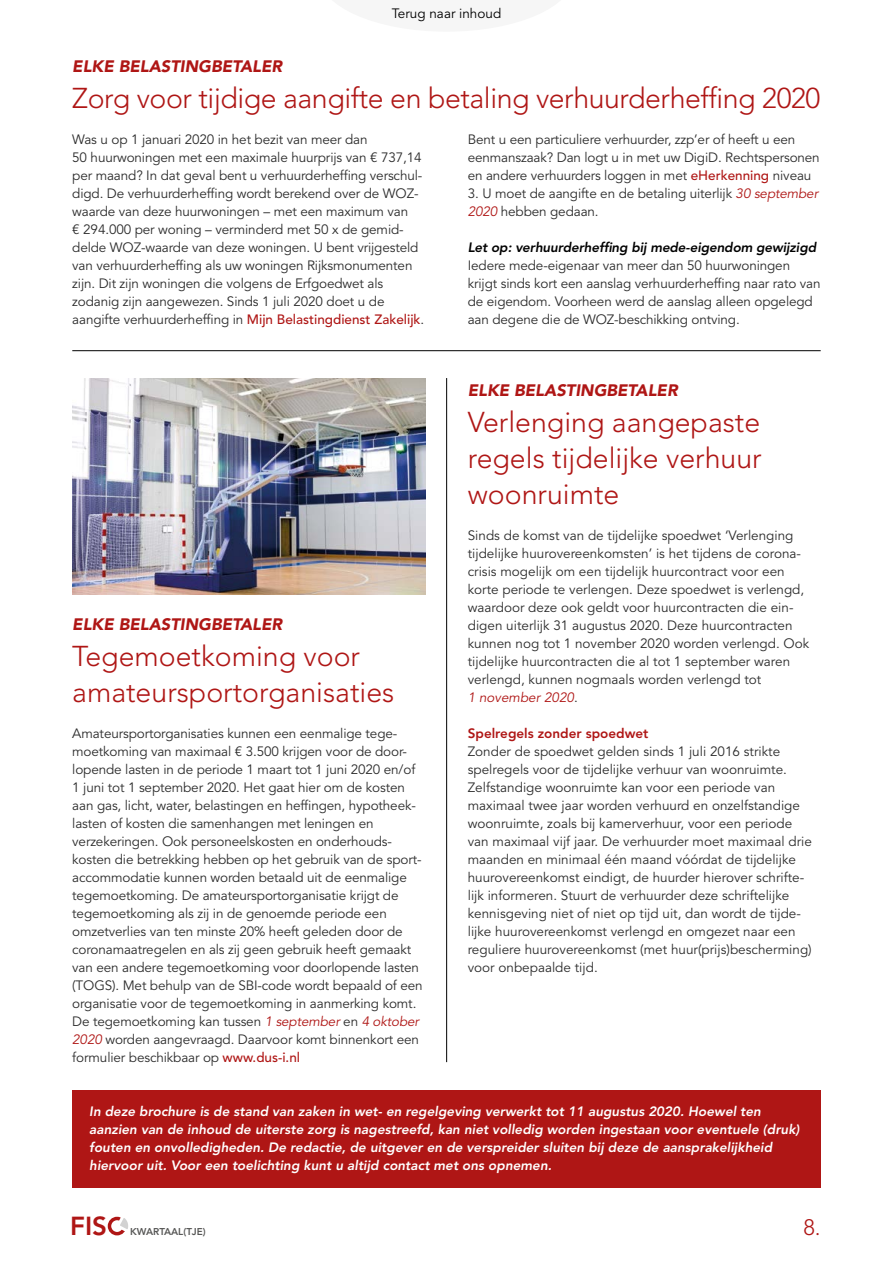
<style>
.page{position:relative;width:893px;height:1263px;background:#fff}
.page>*{position:absolute;margin:0;border:0;box-sizing:border-box;transform-origin:0 0}
.Kop{font:300 28.5px/36px "Avenir LT";color:#af1615}
.t1{font:800 25.95px "Avenir LT";color:#af1615}
.t2{font:300 22.2px "Avenir LT";color:#af1615}
.Kop-2{font:italic 900 16.5px "Avenir LT";color:#af1615}
.Platte_tekst{font:13.5px/18px "Avenir LT";letter-spacing:-.01em;color:#2c2c2c}
.Let_op___Tip{font:italic 800 13.5px/18px "Avenir LT";color:#fff}
.Let_op___Tip-2{font:italic 800 13.5px "Avenir LT";letter-spacing:-.01em;color:#000}
.Tussenkop{font:800 13.5px "Avenir LT";color:#af1615}
.t3{font:13.5px "Avenir LT";color:#000}
.t4{font:800 9.9px "Avenir LT";color:#575756}
.s1{font-weight:500;color:#af1615}
.s2{font-style:italic;color:#af1615}
</style>
<div class="page">
<div style="left:108px;top:1217px;width:18px;height:18px;border:3px solid #af1615;border-radius:50%"></div>
<svg style="left:114px;top:1216px;width:14px;height:19px"></svg>
<div style="left:72px;top:1091px;width:749px;height:97px;background:#af1615"></div>
<hr style="left:72px;top:350px;width:749px;height:1px;background:#000">
<hr style="left:446px;top:378px;width:1px;height:684px;background:#000">
<img style="left:72px;top:378px;width:353px;height:216px">
<p class="t3" style="left:392px;top:5px;width:111px">Terug naar inhoud</p>
<p class="Kop-2" style="left:72px;top:56px;width:211px">ELKE BELASTINGBETALER</p>
<p class="Kop" style="left:72px;top:80px;width:749px">Zorg voor tijdige aangifte en betaling verhuurderheffing 2020</p>
<p class="Platte_tekst" style="left:72px;top:131px;width:354px">Was u op 1 januari 2020 in het bezit van meer dan<br>50 huurwoningen met een maximale huurprijs van € 737,14 per maand? In dat geval bent u verhuurderheffing verschul&shy;digd. De verhuurderheffing wordt berekend over de WOZ&shy;waarde van deze huurwoningen – met een maximum van<br>€ 294.000 per woning – verminderd met 50 x de gemid&shy;delde WOZ-waarde van deze woningen. U bent vrijgesteld van verhuurderheffing als uw woningen Rijksmonumenten zijn. Dit zijn woningen die volgens de Erfgoedwet als zodanig zijn aangewezen. Sinds 1 juli 2020 doet u de aangifte verhuurderheffing in <span class="s1">Mijn Belastingdienst Zakelijk</span>.</p>
<p class="Kop-2" style="left:72px;top:614px;width:211px">ELKE BELASTINGBETALER</p>
<p class="Kop" style="left:72px;top:638px;width:324px">Tegemoetkoming voor amateursportorganisaties</p>
<p class="Platte_tekst" style="left:72px;top:725px;width:352px">Amateursportorganisaties kunnen een eenmalige tege&shy;moetkoming van maximaal € 3.500 krijgen voor de door&shy;lopende lasten in de periode 1 maart tot 1 juni 2020 en/of 1 juni tot 1 september 2020. Het gaat hier om de kosten aan gas, licht, water, belastingen en heffingen, hypotheek&shy;lasten of kosten die samenhangen met leningen en verzekeringen. Ook personeelskosten en onderhouds&shy;kosten die betrekking hebben op het gebruik van de sport&shy;accommodatie kunnen worden betaald uit de eenmalige tegemoetkoming. De amateursportorganisatie krijgt de tegemoetkoming als zij in de genoemde periode een omzetverlies van ten minste 20% heeft geleden door de coronamaatregelen en als zij geen gebruik heeft gemaakt van een andere tegemoetkoming voor doorlopende lasten (TOGS). Met behulp van de SBI-code wordt bepaald of een organisatie voor de tegemoetkoming in aanmerking komt.<br>De tegemoetkoming kan tussen <span class="s2">1 september</span> en <span class="s2">4 oktober 2020</span> worden aangevraagd. Daarvoor komt binnenkort een formulier beschikbaar op <span class="s1">www.dus-i.nl</span></p>
<p class="Platte_tekst" style="left:468px;top:131px;width:354px">Bent u een particuliere verhuurder, zzp’er of heeft u een eenmanszaak? Dan logt u in met uw DigiD. Rechtspersonen en andere verhuurders loggen in met <span class="s1">eHerkenning</span> niveau</p>
<p class="Platte_tekst" style="left:468px;top:185px;width:352px">3. U moet de aangifte en de betaling uiterlijk <span class="s2">30 september<br>2020</span> hebben gedaan.</p>
<p class="Let_op___Tip-2" style="left:468px;top:239px;width:350px">Let op: verhuurderheffing bij mede-eigendom gewijzigd</p>
<p class="Platte_tekst" style="left:468px;top:257px;width:354px">Iedere mede-eigenaar van meer dan 50 huurwoningen krijgt sinds kort een aanslag verhuurderheffing naar rato van de eigendom. Voorheen werd de aanslag alleen opgelegd aan degene die de WOZ-beschikking ontving.</p>
<p class="Kop-2" style="left:468px;top:380px;width:211px">ELKE BELASTINGBETALER</p>
<p class="Kop" style="left:468px;top:404px;width:295px;text-align:justify">Verlenging aangepaste regels tijdelijke verhuur woonruimte</p>
<p class="Platte_tekst" style="left:468px;top:527px;width:343px">Sinds de komst van de tijdelijke spoedwet ‘Verlenging tijdelijke huurovereenkomsten’ is het tijdens de corona&shy;crisis mogelijk om een tijdelijk huurcontract voor een korte periode te verlengen. Deze spoedwet is verlengd, waardoor deze ook geldt voor huurcontracten die ein&shy;digen uiterlijk 31 augustus 2020. Deze huurcontracten kunnen nog tot 1 november 2020 worden verlengd. Ook tijdelijke huurcontracten die al tot 1 september waren verlengd, kunnen nogmaals worden verlengd tot<br><span class="s2">1 november 2020</span>.</p>
<p class="Tussenkop" style="left:468px;top:725px;width:182px">Spelregels zonder spoedwet</p>
<p class="Platte_tekst" style="left:468px;top:743px;width:346px">Zonder de spoedwet gelden sinds 1 juli 2016 strikte spelregels voor de tijdelijke verhuur van woonruimte.<br>Zelfstandige woonruimte kan voor een periode van maximaal twee jaar worden verhuurd en onzelfstandige woonruimte, zoals bij kamerverhuur, voor een periode van maximaal vijf jaar. De verhuurder moet maximaal drie maanden en minimaal één maand vóórdat de tijdelijke huurovereenkomst eindigt, de huurder hierover schrifte&shy;lijk informeren. Stuurt de verhuurder deze schriftelijke kennisgeving niet of niet op tijd uit, dan wordt de tijde&shy;lijke huurovereenkomst verlengd en omgezet naar een reguliere huurovereenkomst (met huur(prijs)bescherming) voor onbepaalde tijd.</p>
<p class="Let_op___Tip" style="left:89px;top:1102px;width:712px">In deze brochure is de stand van zaken in wet- en regelgeving verwerkt tot 11 augustus 2020. Hoewel ten aanzien van de inhoud de uiterste zorg is nagestreefd, kan niet volledig worden ingestaan voor eventuele (druk) fouten en onvolledigheden. De redactie, de uitgever en de verspreider sluiten bij deze de aansprakelijkheid hiervoor uit. Voor een toelichting kunt u altijd contact met ons opnemen.</p>
<h2 class="t1" style="left:70px;top:1210px;width:38px">FIS</h2>
<p class="t4" style="left:130px;top:1226px;width:77px">KWARTAAL(TJE)</p>
<h3 class="t2" style="left:803px;top:1214px;width:19px">8.</h3>
</div>
